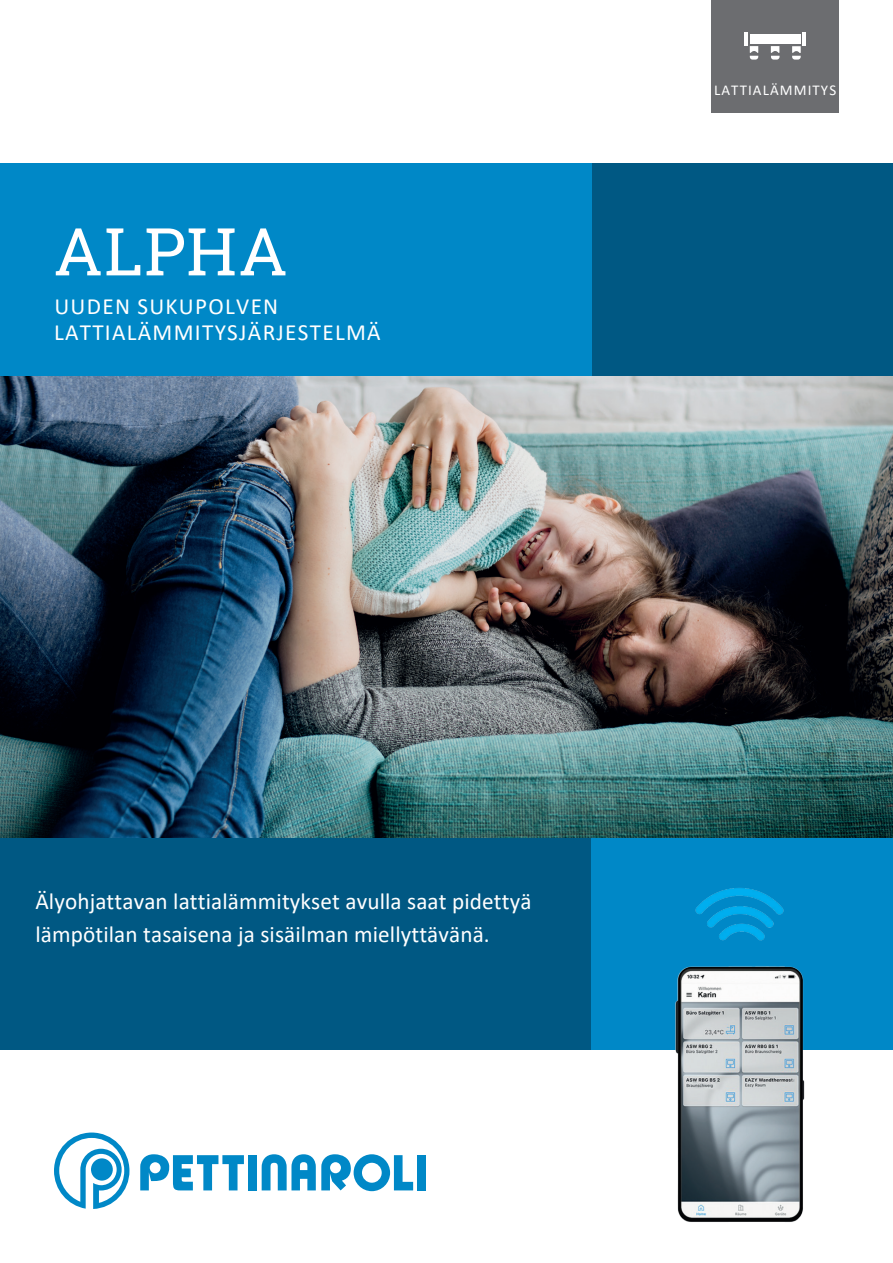
<style>
.page{position:relative;width:893px;height:1263px;background:#fff}
.page>*{position:absolute;margin:0;border:0;box-sizing:border-box;transform-origin:0 0}
.t1{font:66px "Roboto Slab";letter-spacing:.025em;color:#fff}
.t2{font:23.25px/33px "Calibri";letter-spacing:.005em;color:#fff}
.t3{font:23.25px/25.7px "Calibri";letter-spacing:.055em;color:#fff}
.Caption_hvid{font:15px "Calibri";letter-spacing:.075em;color:#fff}
</style>
<div class="page">
<img style="left:0;top:376px;width:893px;height:462px">
<div style="left:588px;top:163px;width:305px;height:213px;background:#005883"></div>
<div style="left:0;top:838px;width:597px;height:212px;background:#005883"></div>
<div style="left:0;top:163px;width:591px;height:213px;background:#0088c7"></div>
<div style="left:591px;top:838px;width:302px;height:212px;background:#0088c7"></div>
<div style="left:711px;top:0;width:128px;height:112px;background:#6c6d70"></div>
<img style="left:675px;top:887px;width:130px;height:335px">
<svg style="left:750px;top:46px;width:8px;height:14px"></svg>
<svg style="left:771px;top:46px;width:8px;height:14px"></svg>
<svg style="left:792px;top:46px;width:9px;height:14px"></svg>
<hr style="left:744px;top:32px;width:4px;height:14px;background:#fff">
<hr style="left:803px;top:32px;width:3px;height:14px;background:#fff">
<div style="left:750px;top:34px;width:50px;height:10px;background:#fff"></div>
<div style="left:417px;top:1155px;width:9px;height:35px;background:#0088c7"></div>
<svg style="left:140px;top:1154px;width:104px;height:36px"></svg>
<svg style="left:262px;top:1154px;width:151px;height:37px"></svg>
<div style="left:248px;top:1155px;width:9px;height:35px;background:#0088c7"></div>
<svg style="left:54px;top:1132px;width:75px;height:77px"></svg>
<h3 class="t1" style="left:54px;top:206px;width:235px">ALPHA</h3>
<h3 class="t3" style="left:54px;top:293px;width:328px">UUDEN SUKUPOLVEN<br>LATTIALÄMMITYSJÄRJESTELMÄ</h3>
<p class="Caption_hvid" style="left:714px;top:79px;width:124px">LATTIALÄMMITYS</p>
<h3 class="t2" style="left:35px;top:884px;width:498px">Älyohjattavan lattialämmitykset avulla saat pidettyä lämpötilan tasaisena ja sisäilman miellyttävänä.</h3>
</div>
